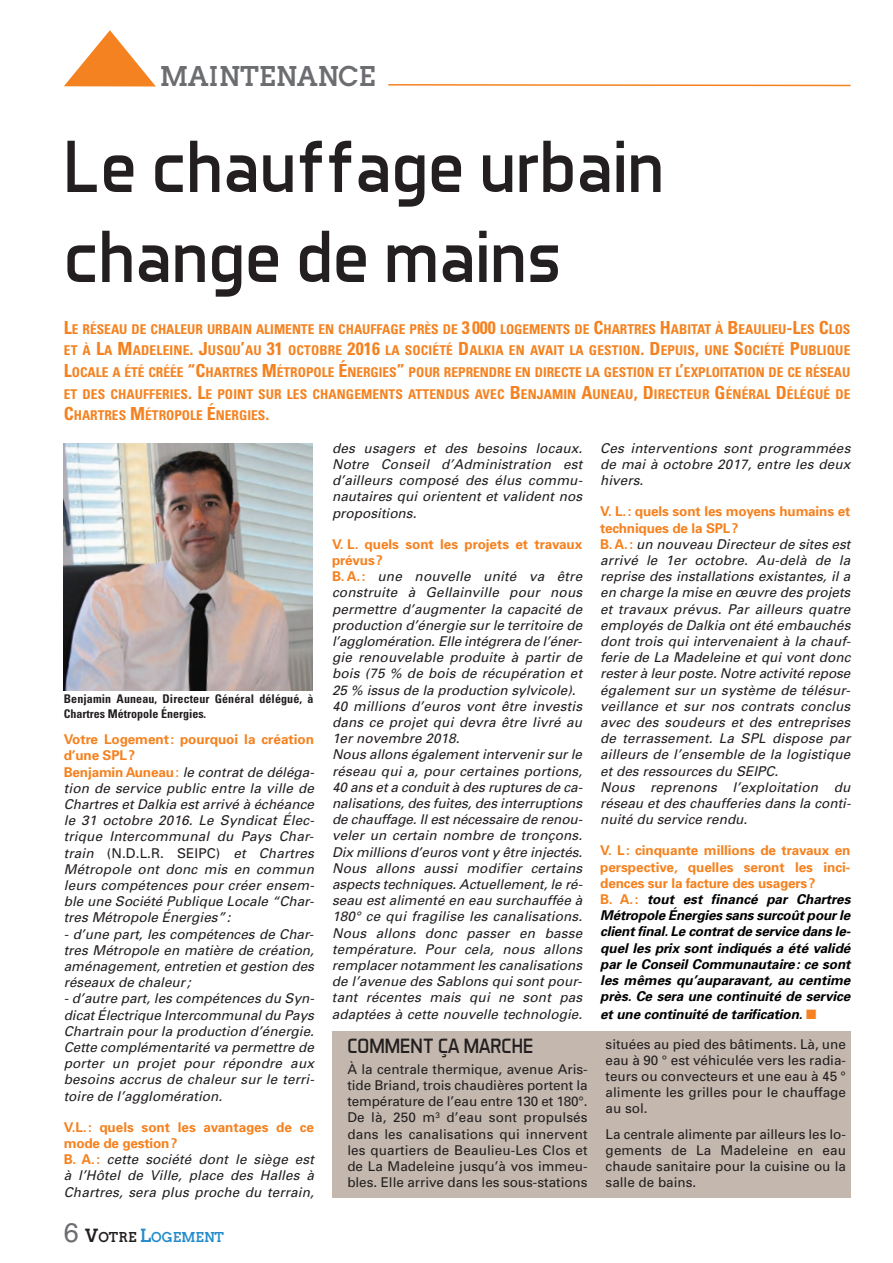
<style>
.page{position:relative;width:893px;height:1263px;background:#fff}
.page>*{position:absolute;margin:0;border:0;box-sizing:border-box;transform-origin:0 0}
.t1{font:75px/90px "Aero Matics";color:#231f20}
.t2{font:700 27px "Twentytwelve Slab";color:#6c6d70}
.t3{font:21px "Aero Matics";color:#231f20}
.t4{font:italic 13.5px/16.2px "Univers";letter-spacing:.005em;color:#231f20}
.t5{font:13.5px/16.2px "Univers";color:#231f20;text-align:justify}
.t6{font:700 condensed 13.5px/21.6px "Univers";letter-spacing:.01em;color:#f58220;text-align:justify}
.t7{font:italic 700 13.5px/16.2px "Univers";color:#000}
.t8{font:700 13.5px "Twentytwelve Slab";color:#238acb}
.t9{font:700 condensed 12px/14.4px "Univers";letter-spacing:.01em;color:#231f20}
.s1{font-size:18px}
.s2{font-weight:700;font-style:normal;color:#f58220}
.s3{font-style:normal;color:#f58220}
.s4{font-style:normal}
.s5{font-family:"Helvetica";font-weight:400;font-size:27px;color:#6c6d70}
.s6{font-size:18px;color:#231f20}
.s7{color:#231f20}
.s8{color:#f58220}
</style>
<div class="page">
<img style="left:64px;top:444px;width:249px;height:246px">
<svg style="left:388px;top:84px;width:463px;height:3px"></svg>
<svg style="left:64px;top:30px;width:92px;height:57px"></svg>
<div style="left:332px;top:1031px;width:518px;height:167px;background:#c4b8ae"></div>
<h2 class="t2" style="left:160px;top:61px;width:217px">MAINTENANCE</h2>
<h1 class="t1" style="left:64px;top:129px;width:602px">Le chauffage urbain change de mains</h1>
<p class="t6" style="left:64px;top:319px;width:788px"><span class="s1">L</span>E RÉSEAU DE CHALEUR URBAIN ALIMENTE EN CHAUFFAGE PRÈS DE <span class="s1">3 000</span> LOGEMENTS DE <span class="s1">C</span>HARTRES <span class="s1">H</span>ABITAT À <span class="s1">B</span>EAULIEU<span class="s1">-L</span>ES <span class="s1">C</span>LOS ET À <span class="s1">L</span>A <span class="s1">M</span>ADELEINE<span class="s1">. J</span>USQU<span class="s1">’</span>AU <span class="s1">31</span> OCTOBRE <span class="s1">2016</span> LA SOCIÉTÉ <span class="s1">D</span>ALKIA EN AVAIT LA GESTION<span class="s1">. D</span>EPUIS<span class="s1">,</span> UNE <span class="s1">S</span>OCIÉTÉ <span class="s1">P</span>UBLIQUE <span class="s1">L</span>OCALE A ÉTÉ CRÉÉE <span class="s1">“C</span>HARTRES <span class="s1">M</span>ÉTROPOLE <span class="s1">É</span>NERGIES<span class="s1">”</span> POUR REPRENDRE EN DIRECTE LA GESTION ET L<span class="s1">’</span>EXPLOITATION DE CE RÉSEAU ET DES CHAUFFERIES<span class="s1">. L</span>E POINT SUR LES CHANGEMENTS ATTENDUS AVEC <span class="s1">B</span>ENJAMIN <span class="s1">A</span>UNEAU<span class="s1">, D</span>IRECTEUR <span class="s1">G</span>ÉNÉRAL <span class="s1">D</span>ÉLÉGUÉ DE <span class="s1">C</span>HARTRES <span class="s1">M</span>ÉTROPOLE <span class="s1">É</span>NERGIES<span class="s1">.</span></p>
<p class="t9" style="left:64px;top:693px;width:251px">Benjamin Auneau, Directeur Général délégué, à<br>Chartres Métropole Énergies.</p>
<p class="t4" style="left:64px;top:733px;width:254px"><span class="s2">Votre Logement: pourquoi la création d’une SPL?<br>Benjamin Auneau</span> <span class="s3">:</span> le contrat de déléga&shy;tion de service public entre la ville de Chartres et Dalkia est arrivé à échéance le 31 octobre 2016. Le Syndicat Élec&shy;trique Intercommunal du Pays Char&shy;train <span class="s4">(N.D.L.R. SEIPC)</span> et Chartres Métropole ont donc mis en commun leurs compétences pour créer ensem&shy;ble une Société Publique Locale “Char&shy;tres Métropole Énergies”:</p>
<p class="t4" style="left:64px;top:927px;width:254px;text-align:justify">- d’une part, les compétences de Char&shy;tres Métropole en matière de création, aménagement, entretien et gestion des réseaux de chaleur;</p>
<p class="t4" style="left:64px;top:992px;width:254px;text-align:justify">- d’autre part, les compétences du Syn&shy;dicatÉlectrique Intercommunaldu Pays Chartrain pour la production d’énergie.<br>Cette complémentarité va permettre de porter un projet pour répondre aux besoins accrus de chaleur sur le terri&shy;toire de l’agglomération.</p>
<p class="t4" style="left:64px;top:1120px;width:254px"><span class="s2">V.L.: quels sont les avantages de ce mode de gestion?<br>B . A . :</span> cette société dont le siège est à l’Hôtel de Ville, place des Halles à<br>Chartres, sera plus proche du terrain,</p>
<p class="t8" style="left:64px;top:1229px;width:162px"><span class="s5">6</span> <span class="s6">V</span><span class="s7">OTRE</span> <span class="s1">L</span>OGEMENT</p>
<p class="t4" style="left:332px;top:441px;width:254px;text-align:justify">des usagers et des besoins locaux.<br>Notre Conseil d’Administration est d’ailleurs composé des élus commu&shy;nautaires qui orientent et valident nos propositions.</p>
<p class="t4" style="left:332px;top:537px;width:255px"><span class="s2">V. L. quels sont les projets et travaux prévus?<br>B . A . :</span> une nouvelle unité va être construite à Gellainville pour nous permettre d’augmenter la capacité de production d’énergie sur le territoire de l’agglomération. Elle intégrera de l’éner&shy;gie renouvelable produite à partir de bois (75 % de bois de récupération et 25 % issus de la production sylvicole).<br>40 millions d’euros vont être investis dans ce projet qui devra être livré au 1er novembre 2018.<br>Nous allons égalementintervenir sur le réseau qui a, pour certaines portions, 40 ans eta conduità des ruptures de ca&shy;nalisations,des fuites,des interruptions de chauffage.Ilestnécessaire de renou&shy;veler un certain nombre de tronçons.<br>Dix millions d’euros vonty être injectés.<br>Nous allons aussi modifier certains aspects techniques.Actuellement,le ré&shy;seau est alimenté en eau surchauffée à 180° ce qui fragilise les canalisations.<br>Nous allons donc passer en basse température. Pour cela, nous allons remplacer notammentles canalisations de l’avenue des Sablons qui sont pour&shy;tant récentes mais qui ne sont pas adaptées à cette nouvelle technologie.</p>
<h3 class="t3" style="left:347px;top:1039px;width:188px">COMMENT ÇA MARCHE</h3>
<p class="t5" style="left:347px;top:1062px;width:242px">À la centrale thermique, avenue Aris&shy;tide Briand, trois chaudières portent la température de l’eau entre 130 et 180°.<br>De là, 250 m<sup>3</sup> d’eau sont propulsés dans les canalisations qui innervent les quartiers de Beaulieu-Les Clos et de La Madeleine jusqu’à vos immeu&shy;bles. Elle arrive dans les sous-stations</p>
<p class="t4" style="left:600px;top:441px;width:254px;text-align:justify">Ces interventions sont programmées de mai à octobre 2017, entre les deux hivers.</p>
<p class="t4" style="left:600px;top:505px;width:255px"><span class="s2">V. L.: quels sont les moyens humains et techniques de la SPL?<br>B . A . :</span> un nouveau Directeur de sites est arrivé le 1er octobre. Au-delà de la reprise des installations existantes, il a en charge la mise en œuvre des projets et travaux prévus. Par ailleurs quatre employés de Dalkia ont été embauchés dont trois qui intervenaient à la chauf&shy;ferie de La Madeleine et qui vont donc rester à leur poste.Notre activité repose également sur un système de télésur&shy;veillance et sur nos contrats conclus avec des soudeurs et des entreprises de terrassement. La SPL dispose par ailleurs de l’ensemble de la logistique et des ressources du SEIPC.<br>Nous reprenons l’exploitation du réseau et des chaufferies dans la conti&shy;nuité du service rendu.</p>
<p class="t7" style="left:600px;top:844px;width:254px"><span class="s3">V. L: cinquante millions de travaux en perspective, quelles seront les inci&shy;dences sur la facture des usagers?<br>B . A . :</span> tout est financé par Chartres Métropole Énergies sans surcoûtpourle clientfinal.Le contratde service dans le&shy;quel les prix sont indiqués a été validé par le Conseil Communautaire: ce sont les mêmes qu’auparavant, au centime près. Ce sera une continuité de service</p>
<p class="t7" style="left:600px;top:1007px;width:218px">et une continuité de tarification. <span class="s8">■</span></p>
<p class="t5" style="left:606px;top:1037px;width:242px">situées au pied des bâtiments. Là, une eau à 90 ° est véhiculée vers les radia&shy;teurs ou convecteurs et une eau à 45 ° alimente les grilles pour le chauffage au sol.</p>
<p class="t5" style="left:606px;top:1127px;width:242px">La centrale alimente par ailleurs les lo&shy;gements de La Madeleine en eau chaude sanitaire pour la cuisine ou la salle de bains.</p>
</div>
